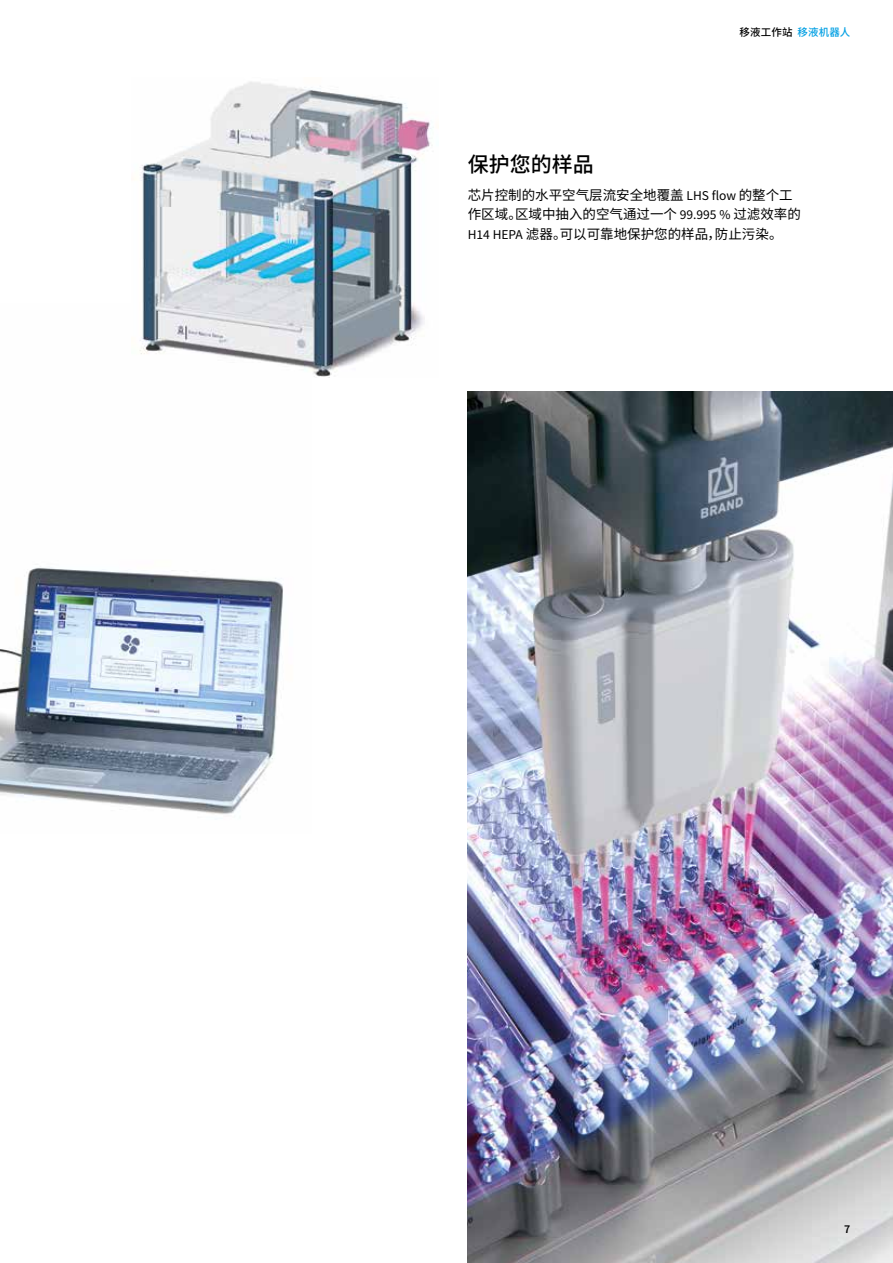
<style>
.page{position:relative;width:893px;height:1263px;background:#fff}
.page>*{position:absolute;margin:0;border:0;box-sizing:border-box;transform-origin:0 0}
.t1{font:500 21px "Source Han Sans CN";color:#000}
.t2{font:13.5px/19.5px "Source Han Sans CN";color:#000}
.t3{font:600 12px "Source Sans Pro";color:#000}
.t4{font:500 10.5px "Source Han Sans CN";letter-spacing:.01em;color:#000}
.s1{color:#009fe3}
.s2{font-family:"Source Sans Pro"}
</style>
<div class="page">
<img style="left:468px;top:391px;width:425px;height:872px">
<img style="left:0;top:566px;width:283px;height:248px">
<img style="left:139px;top:81px;width:293px;height:296px">
<p class="t4" style="left:740px;top:26px;width:112px">移液工作站 <span class="s1">移液机器人</span></p>
<h1 class="t1" style="left:468px;top:152px;width:127px">保护您的样品</h1>
<p class="t2" style="left:468px;top:185px;width:335px">芯片控制的水平空气层流安全地覆盖 <span class="s2">LHS flow</span> 的整个工作区域。区域中抽入的空气通过一个 <span class="s2">99.995 %</span> 过滤效率的<br><span class="s2">H14 HEPA</span> 滤器。可以可靠地保护您的样品，防止污染。</p>
<p class="t3" style="left:844px;top:1221px;width:8px">7</p>
</div>
